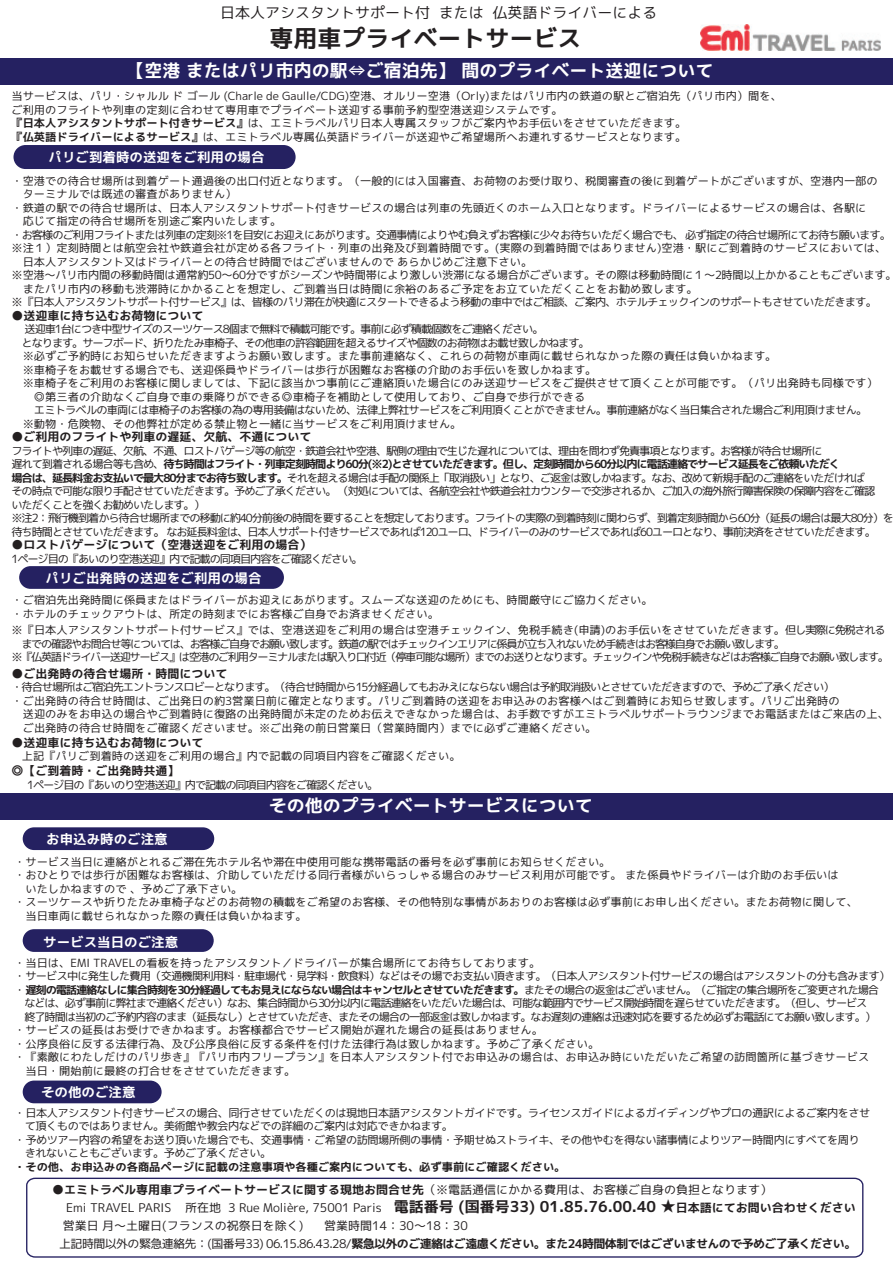
<style>
.page{position:relative;width:893px;height:1263px;background:#fff}
.page>*{position:absolute;margin:0;border:0;box-sizing:border-box;transform-origin:0 0}
.t1{font:24px "Mig Mix 2 P Bold";color:#231f20}
.t2{font:18px "Mig Mix 2 P Bold";color:#fff}
.t3{font:15px "Mig Mix 2 P Regular";color:#231f20}
.t4{font:13.5px "Mig Mix 2 P Bold";color:#fff}
.t5{font:12px/18px "Mig Mix 2 P Regular";color:#231f20}
.t6{font:12px "Mig Mix 2 P Bold";color:#231f20}
.t7{font:12px "Mig Mix 2 P Bold";letter-spacing:-.05em;color:#231f20}
.t8{font:11.25px/13.5px "Mig Mix 2 P Regular";color:#231f20}
.t9{font:11.25px/13.5px "Mig Mix 2 P Regular";letter-spacing:-.1em;color:#231f20}
.t10{font:11.25px/13.5px "Mig Mix 2 P Regular";letter-spacing:-.12em;color:#231f20}
.t11{font:11.25px/13.5px "Mig Mix 2 P Regular";letter-spacing:-.05em;color:#231f20}
.t12{font:11.25px "Mig Mix 2 P Bold";letter-spacing:-.1em;color:#231f20}
.t13{font:11.25px/13.5px "Mig Mix 2 P Regular";letter-spacing:-.075em;color:#231f20}
.t14{font:11.25px "Mig Mix 2 P Bold";color:#231f20}
.s1{font-family:"Mig Mix 2 P Bold"}
.s2{font-size:12px}
.s3{font-family:"Mig Mix 2 P Regular"}
.s4{font-family:"Mig Mix 2 P Bold";font-size:15px}
</style>
<div class="page">
<div style="left:0;top:59px;width:893px;height:26px;background:#252161"></div>
<img style="left:701px;top:25px;width:179px;height:26px">
<div style="left:14px;top:145px;width:282px;height:24px;background:#252161;border-radius:12px"></div>
<div style="left:19px;top:566px;width:265px;height:23px;background:#252161;border-radius:11px"></div>
<div style="left:0;top:793px;width:893px;height:26px;background:#252161"></div>
<div style="left:23px;top:827px;width:191px;height:23px;background:#252161;border-radius:11px"></div>
<div style="left:23px;top:929px;width:191px;height:23px;background:#252161;border-radius:11px"></div>
<div style="left:23px;top:1080px;width:139px;height:23px;background:#252161;border-radius:11px"></div>
<svg style="left:26px;top:1177px;width:838px;height:81px"></svg>
<h3 class="t3" style="left:220px;top:2px;width:439px">日本人アシスタントサポート付 または 仏英語ドライバーによる</h3>
<h1 class="t1" style="left:269px;top:21px;width:314px">専用車プライベートサービス</h1>
<h2 class="t2" style="left:126px;top:58px;width:588px">【空港 またはパリ市内の駅⇔ご宿泊先】 間のプライベート送迎について</h2>
<p class="t8" style="left:11px;top:89px;width:772px">当サービスは、パリ・シャルル ド ゴール (Charle de Gaulle/CDG)空港、オルリー空港（Orly)またはパリ市内の鉄道の駅とご宿泊先（パリ市内）間を、ご利用のフライトや列車の定刻に合わせて専用車でプライベート送迎する事前予約型空港送迎システムです。<br><span class="s1">『日本人アシスタントサポート付きサービス』</span>は、エミトラベルパリ日本人専属スタッフがご案内やお手伝いをさせていただきます。<br><span class="s1">『仏英語ドライバーによるサービス』</span>は、エミトラベル専属仏英語ドライバーが送迎やご希望場所へお連れするサービスとなります。</p>
<p class="t8" style="left:11px;top:174px;width:887px">・空港での待合せ場所は到着ゲート通過後の出口付近となります。（一般的には入国審査、お荷物のお受け取り、税関審査の後に到着ゲートがございますが、空港内一部の<br>　ターミナルでは既述の審査がありません）<br>・鉄道の駅での待合せ場所は、日本人アシスタントサポート付きサービスの場合は列車の先頭近くのホーム入口となります。ドライバーによるサービスの場合は、各駅に<br>　応じて指定の待合せ場所を別途ご案内いたします。<br>・お客様のご利用フライトまたは列車の定刻※1を目安にお迎えにあがります。交通事情によりやむ負えずお客様に少々お待ちいただく場合でも、 必ず指定の待合せ場所にてお待ち願います。※注１）定刻時間とは航空会社や鉄道会社が定める各フライト・列車の出発及び到着時間です。(実際の到着時間ではありません)空港・駅にご到着時のサービスにおいては、　日本人アシスタント又はドライバーとの待合せ時間ではございませんので あらかじめご注意下さい。<br>※空港～パリ市内間の移動時間は通常約50～60分ですがシーズンや時間帯により激しい渋滞になる場合がございます。その際は移動時間に１～2時間以上かかることもございます。　またパリ市内の移動も渋滞時にかかることを想定し、ご到着当日は時間に余裕のあるご予定をお立ていただくことをお勧め致します。<br>※『日本人アシスタントサポート付サービス』は、皆様のパリ滞在が快適にスタートできるよう移動の車中ではご相談、ご案内、ホテルチェックインのサポートもさせていただきます。</p>
<p class="t6" style="left:12px;top:307px;width:193px">●送迎車に持ち込むお荷物について</p>
<p class="t8" style="left:11px;top:322px;width:868px"><span class="s2">　</span>送迎車1台につき中型サイズのスーツケース8個まで無料で積載可能です。事前に必ず積載個数をご連絡ください。<br>　となります。サーフボード、折りたたみ車椅子、その他車の許容範囲を超えるサイズや個数のお荷物はお載せ致しかねます。<br>　※必ずご予約時にお知らせいただきますようお願い致します。また事前連絡なく、これらの荷物が車両に載せられなかった際の責任は負いかねます。<br>　※車椅子をお載せする場合でも、送迎係員やドライバーは歩行が困難なお客様の介助のお手伝いを致しかねます。<br>　※車椅子をご利用のお客様に関しましては、下記に該当かつ事前にご連絡頂いた場合にのみ送迎サービスをご提供させて頂くことが可能です。（パリ出発時も同様です）　　◎第三者の介助なくご自身で車の乗降りができる◎車椅子を補助として使用しており、ご自身で歩行ができる<br>　　エミトラベルの車両には車椅子のお客様の為の専用装備はないため、法律上弊社サービスをご利用頂くことができません。事前連絡がなく当日集合された場合ご利用頂けません。　※動物・危険物、その他弊社が定める禁止物と一緒に当サービスをご利用頂けません。</p>
<p class="t6" style="left:12px;top:428px;width:301px">●ご利用のフライトや列車の遅延、欠航、不通について</p>
<p class="t9" style="left:12px;top:444px;width:813px">フライトや列車の遅延、欠航、不通、ロストバゲージ等の航空・鉄道会社や空港、駅側の理由で生じた遅れについては、理由を問わず免責事項となります。お客様が待合せ場所に</p>
<p class="t12" style="left:12px;top:456px;width:830px"><span class="s3">遅れて到着される場合等も含め、</span>待ち時間はフライト・列車定刻時間より60分(※2)とさせていただきます。但し、定刻時間から60分以内に電話連絡でサービス延長をご依頼いただく</p>
<p class="t9" style="left:12px;top:471px;width:884px"><span class="s1">場合は、延長料金お支払いで最大80分までお待ち致します。</span>それを超える場合は手配の関係上「取消扱い」となり、ご返金は致しかねます。なお、改めて新規手配のご連絡をいただければ<br>その時点で可能な限り手配させていただきます。予めご了承ください。 （対処については、各航空会社や鉄道会社カウンターで交渉されるか、ご加入の海外旅行障害保険の保障内容をご確認<br>いただくことを強くお勧めいたします。）<br>※注2：飛行機到着から待合せ場所までの移動に約40分前後の時間を要することを想定しております。フライトの実際の到着時刻に関わらず、到着定刻時間から60分（延長の場合は最大80分）を待ち時間とさせていただきます<span class="s2">。</span> なお延長料金は、日本人サポート付きサービスであれば120ユーロ、ドライバーのみのサービスであれば60ユーロとなり、事前決済をさせていただきます。</p>
<p class="t6" style="left:12px;top:536px;width:301px">●ロストバゲージについて（空港送迎をご利用の場合）</p>
<p class="t9" style="left:12px;top:552px;width:353px">1ページ目の『あいのり空港送迎』内で記載の同項目内容をご確認ください。</p>
<p class="t8" style="left:12px;top:593px;width:643px">・ご宿泊先出発時間に係員またはドライバーがお迎えにあがります。スムーズな送迎のためにも、時間厳守にご協力ください。・ホテルのチェックアウトは、所定の時刻までにお客様ご自身でお済ませください。</p>
<p class="t10" style="left:12px;top:623px;width:879px">※『日本人アシスタントサポート付サービス』では、空港送迎をご利用の場合は空港チェックイン、免税手続き(申請)のお手伝いをさせていただきます。但し実際に免税される　までの確認やお問合せ等については、お客様ご自身でお願い致します。鉄道の駅ではチェックインエリアに係員が立ち入れないため手続きはお客様自身でお願い致します。<br>※『仏英語ドライバー送迎サービス』は空港のご利用ターミナルまたは駅入り口付近（停車可能な場所）までのお送りとなります。チェックインや免税手続きなどはお客様ご自身でお願い致します。</p>
<p class="t6" style="left:12px;top:665px;width:217px">●ご出発時の待合せ場所・時間について</p>
<p class="t8" style="left:12px;top:680px;width:879px">・待合せ場所はご宿泊先エントランスロビーとなります。（待合せ時間から15分経過してもおみえにならない場合は予約取消扱いとさせていただきますので、予めご了承ください）<br>・ご出発時の待合せ時間は、ご出発日の約3営業日前に確定となります。パリご到着時の送迎をお申込みのお客様ヘはご到着時にお知らせ致します。パリご出発時の<br>　送迎のみをお申込の場合やご到着時に復路の出発時間が未定のためお伝えできなかった場合は、お手数ですがエミトラベルサポートラウンジまでお電話またはご来店の上、　ご出発時の待合せ時間をご確認くださいませ。※ご出発の前日営業日（営業時間内）までに必ずご連絡ください。</p>
<p class="t6" style="left:12px;top:734px;width:193px">●送迎車に持ち込むお荷物について</p>
<p class="t8" style="left:22px;top:749px;width:440px">上記『パリご到着時の送迎をご利用の場合』内で記載の同項目内容をご確認ください。</p>
<p class="t6" style="left:12px;top:762px;width:169px">◎【ご到着時・ご出発時共通】</p>
<p class="t9" style="left:27px;top:778px;width:353px">1ページ目の『あいのり空港送迎』内で記載の同項目内容をご確認ください。</p>
<p class="t4" style="left:48px;top:147px;width:217px">パリご到着時の送迎をご利用の場合</p>
<p class="t4" style="left:45px;top:568px;width:217px">パリご出発時の送迎をご利用の場合</p>
<p class="t4" style="left:46px;top:830px;width:123px">お申込み時のご注意</p>
<h2 class="t2" style="left:269px;top:792px;width:325px">その他のプライベートサービスについて</h2>
<p class="t8" style="left:14px;top:855px;width:845px">・サービス当日に連絡がとれるご滞在先ホテル名や滞在中使用可能な携帯電話の番号を必ず事前にお知らせください。<br>・おひとりでは歩行が困難なお客様は、介助していただける同行者様がいらっしゃる場合のみサービス利用が可能です。 また係員やドライバーは介助のお手伝いは<br>　いたしかねますので 、予めご了承下さい。<br>・スーツケースや折りたたみ車椅子などのお荷物の積載をご希望のお客様、その他特別な事情があおりのお客様は必ず事前にお申し出ください。またお荷物に関して、　当日車両に載せられなかった際の責任は負いかねます。</p>
<p class="t13" style="left:14px;top:956px;width:877px">・当日は、EMI TRAVELの看板を持ったアシスタント／ドライバーが集合場所にてお待ちしております。<br>・サービス中に発生した費用（交通機関利用料・駐車場代・見学料・飲食料）などはその場でお支払い頂きます。（日本人アシスタント付サービスの場合はアシスタントの分も含みます）</p>
<p class="t12" style="left:14px;top:981px;width:866px"><span class="s3">・</span>遅刻の電話連絡なしに集合時刻を30分経過してもお見えにならない場合はキャンセルとさせていただきます。<span class="s3">またその場合の返金はございません。（ご指定の集合場所をご変更された場合</span></p>
<p class="t8" style="left:14px;top:996px;width:863px">　などは、必ず事前に弊社まで連絡ください）なお、集合時間から30分以内に電話連絡をいただいた場合は、可能な範囲内でサービス開始時間を遅らせていただきます。（但し、サービス　終了時間は当初のご予約内容のまま（延長なし）とさせていただき、またその場合の一部返金は致しかねます。なお遅刻の連絡は迅速対応を要するため必ずお電話にてお願い致します。）・サービスの延長はお受けできかねます。お客様都合でサービス開始が遅れた場合の延長はありません。<br>・公序良俗に反する法律行為、及び公序良俗に反する条件を付けた法律行為は致しかねます。予めご了承ください。<br>・『素敵にわたしだけのパリ歩き』『パリ市内フリープラン』を日本人アシスタント付でお申込みの場合は、お申込み時にいただいたご希望の訪問箇所に基づきサービス　当日・開始前に最終の打合せをさせていただきます。</p>
<p class="t11" style="left:14px;top:1106px;width:858px">・日本人アシスタント付きサービスの場合、同行させていただくのは現地日本語アシスタントガイドです。ライセンスガイドによるガイディングやプロの通訳によるご案内をさせ　て頂くものではありません。美術館や教会内などでの詳細のご案内は対応できかねます。<br>・予めツアー内容の希望をお送り頂いた場合でも、交通事情・ご希望の訪問場所側の事情・予期せぬストライキ、その他やむを得ない諸事情によりツアー時間内にすべてを周り　きれないこともございます。予めご了承ください。</p>
<p class="t14" style="left:14px;top:1159px;width:553px">・その他、お申込みの各商品ページに記載の注意事項や各種ご案内についても、必ず事前にご確認ください。</p>
<p class="t4" style="left:43px;top:932px;width:137px">サービス当日のご注意</p>
<p class="t4" style="left:41px;top:1082px;width:96px">その他のご注意</p>
<p class="t5" style="left:63px;top:1181px;width:795px;text-indent:-10px">●<span class="s1">エミトラベル専用車プライベートサービスに関する現地お問合せ先</span>（※電話通信にかかる費用は、お客様ご自身の負担となります）<br>Emi TRAVEL PARIS 所在地 3 Rue Molière, 75001 Paris　<span class="s4">電話番号 (国番号33) 01.85.76.00.40 ★</span><span class="s1">日本語にてお問い合わせください</span>営業日 月～土曜日(フランスの祝祭日を除く)</p>
<p class="t5" style="left:324px;top:1217px;width:145px">営業時間14：30～18：30</p>
<p class="t7" style="left:59px;top:1235px;width:799px"><span class="s3">上記時間以外の緊急連絡先：(国番号33) 06.15.86.43.28/</span>緊急以外のご連絡はご遠慮ください。また24時間体制ではございませんので予めご了承ください。</p>
</div>
